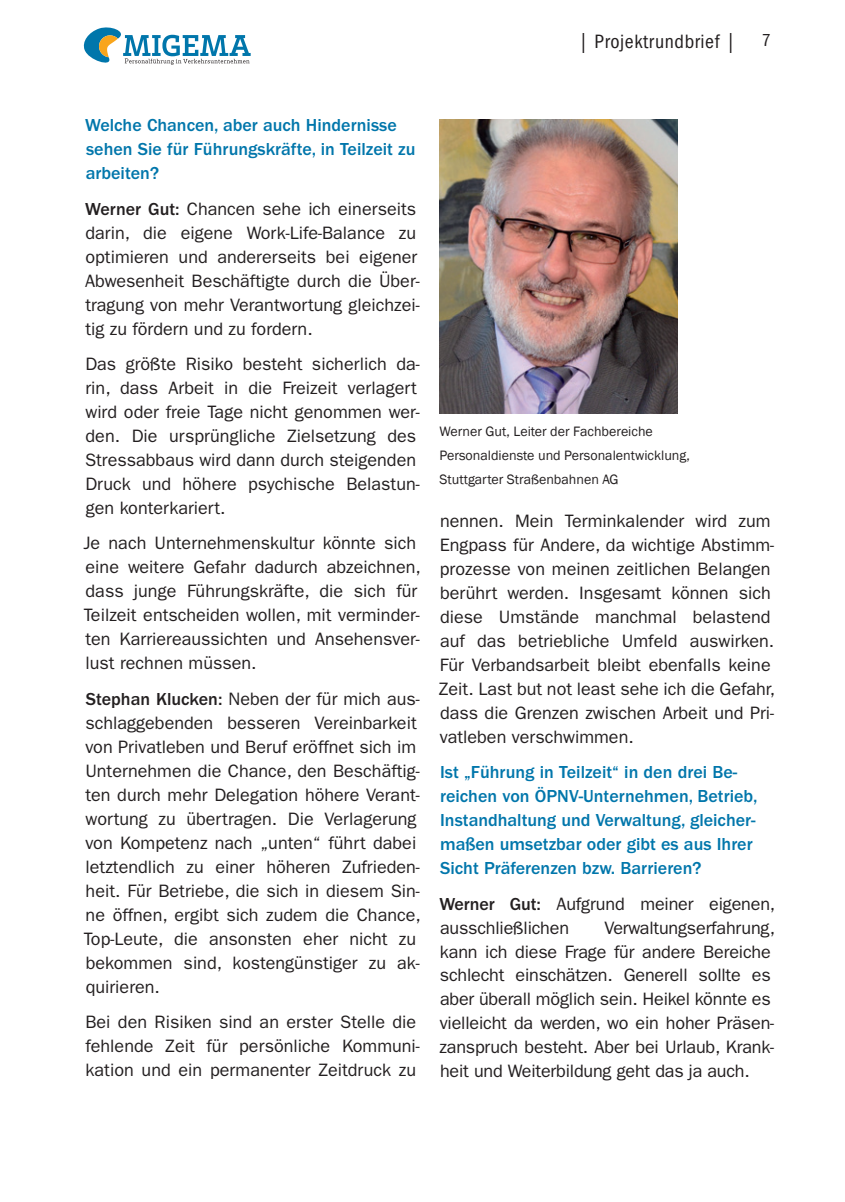
<style>
.page{position:relative;width:845px;height:1202px;background:#fff}
.page>*{position:absolute;margin:0;border:0;box-sizing:border-box;transform-origin:0 0}
.t1{font:condensed 20px "ITC Franklin Gothic Std";letter-spacing:.03em;color:#231f20}
.t2{font:18px/24px "ITC Franklin Gothic Std";color:#231f20}
.t3{font:500 18px/24px "ITC Franklin Gothic Std";color:#0076ab}
.t4{font:condensed 18px "ITC Franklin Gothic Std";color:#231f20}
.t5{font:14px/24px "Franklin Gothic";color:#231f20}
.s1{font-weight:500}
</style>
<div class="page">
<svg style="left:83px;top:27px;width:168px;height:38px"></svg>
<img style="left:439px;top:119px;width:238px;height:295px">
<p class="t1" style="left:578px;top:30px;width:159px">| Projektrundbrief |</p>
<p class="t4" style="left:761px;top:30px;width:11px">7</p>
<p class="t3" style="left:85px;top:113px;width:332px">Welche Chancen, aber auch Hindernisse sehen Sie für Führungskräfte, in Teilzeit zu arbeiten?</p>
<p class="t2" style="left:85px;top:197px;width:336px"><span class="s1">Werner Gut:</span> Chancen sehe ich einerseits darin, die eigene Work-Life-Balance zu optimieren und andererseits bei eigener Abwesenheit Beschäftigte durch die Über&shy;tragung von mehr Verantwortung gleichzei&shy;tig zu fördern und zu fordern.</p>
<p class="t2" style="left:85px;top:352px;width:336px">Das größte Risiko besteht sicherlich da&shy;rin, dass Arbeit in die Freizeit verlagert wird oder freie Tage nicht genommen wer&shy;den. Die ursprüngliche Zielsetzung des Stressabbaus wird dann durch steigenden Druck und höhere psychische Belastun&shy;gen konterkariert.</p>
<p class="t2" style="left:83px;top:531px;width:339px">Je nach Unternehmenskultur könnte sich eine weitere Gefahr dadurch abzeichnen, dass junge Führungskräfte, die sich für Teilzeit entscheiden wollen, mit verminder&shy;ten Karriereaussichten und Ansehensver&shy;lust rechnen müssen.</p>
<p class="t2" style="left:84px;top:687px;width:339px"><span class="s1">Stephan Klucken:</span> Neben der für mich aus&shy;schlaggebenden besseren Vereinbarkeit von Privatleben und Beruf eröffnet sich im Unternehmen die Chance, den Beschäftig&shy;ten durch mehr Delegation höhere Verant&shy;wortung zu übertragen. Die Verlagerung von Kompetenz nach „unten“ führt dabei letztendlich zu einer höheren Zufrieden&shy;heit. Für Betriebe, die sich in diesem Sin&shy;ne öffnen, ergibt sich zudem die Chance, Top-Leute, die ansonsten eher nicht zu bekommen sind, kostengünstiger zu ak&shy;quirieren.</p>
<p class="t2" style="left:85px;top:1010px;width:336px">Bei den Risiken sind an erster Stelle die fehlende Zeit für persönliche Kommuni&shy;kation und ein permanenter Zeitdruck zu</p>
<p class="t5" style="left:439px;top:419px;width:252px">Werner Gut, Leiter der Fachbereiche<br>Personaldienste und Personalentwicklung,<br>Stuttgarter Straßenbahnen AG</p>
<p class="t2" style="left:439px;top:509px;width:338px">nennen. Mein Terminkalender wird zum Engpass für Andere, da wichtige Abstimm&shy;prozesse von meinen zeitlichen Belangen berührt werden. Insgesamt können sich diese Umstände manchmal belastend auf das betriebliche Umfeld auswirken.<br>Für Verbandsarbeit bleibt ebenfalls keine Zeit. Last but not least sehe ich die Gefahr, dass die Grenzen zwischen Arbeit und Pri&shy;vatleben verschwimmen.</p>
<p class="t3" style="left:440px;top:760px;width:319px">Ist „Führung in Teilzeit“ in den drei Be&shy;reichen von ÖPNV-Unternehmen, Betrieb, Instandhaltung und Verwaltung, gleicher&shy;maßen umsetzbar oder gibt es aus Ihrer Sicht Präferenzen bzw. Barrieren?</p>
<p class="t2" style="left:440px;top:891px;width:337px"><span class="s1">Werner Gut:</span> Aufgrund meiner eigenen, ausschließlichen</p>
<p class="t2" style="left:439px;top:915px;width:337px;text-indent:165px">Verwaltungserfahrung, kann ich diese Frage für andere Bereiche schlecht einschätzen. Generell sollte es aber überall möglich sein. Heikel könnte es vielleicht da werden, wo ein hoher Präsen&shy;zanspruch besteht. Aber bei Urlaub, Krank&shy;heit und Weiterbildung geht das ja auch.</p>
</div>
